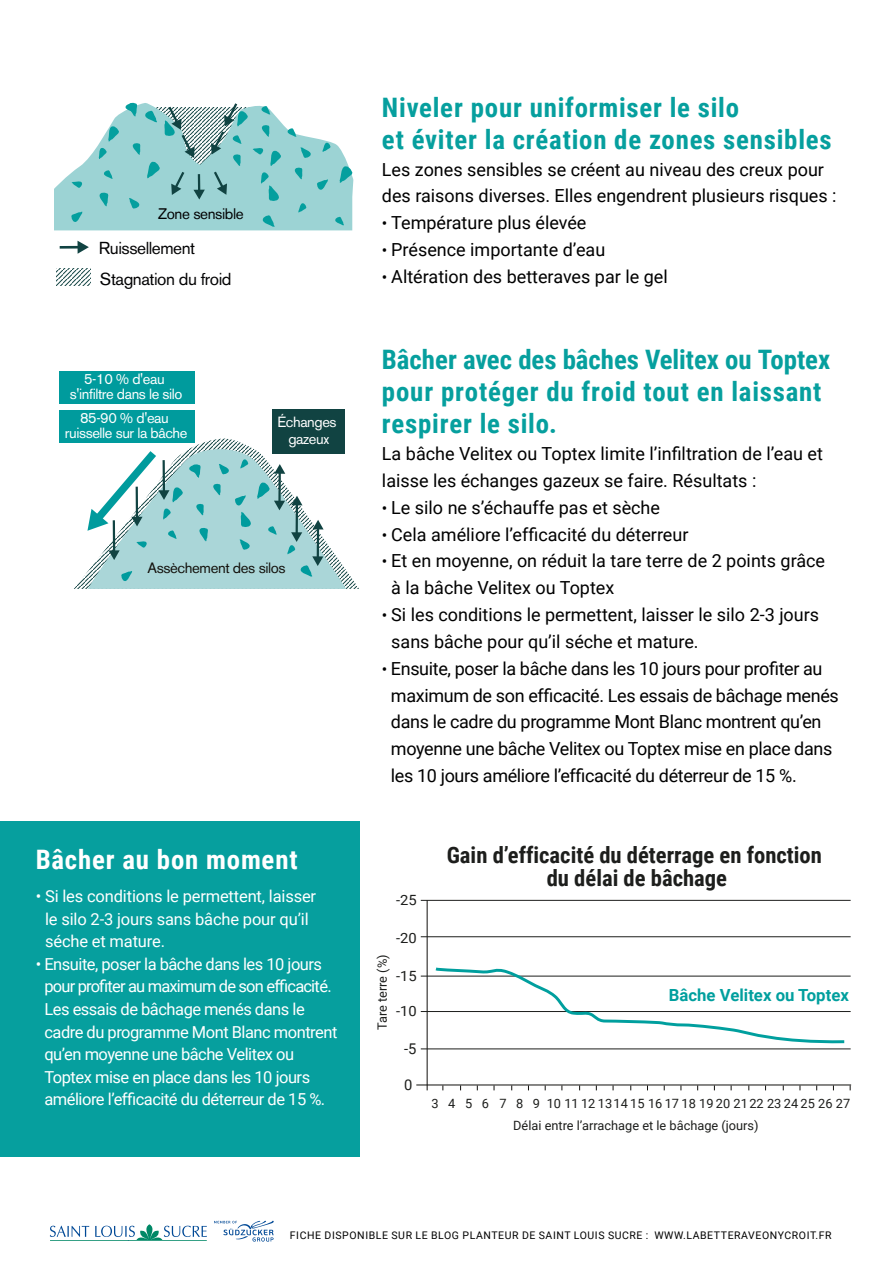
<style>
.page{position:relative;width:893px;height:1263px;background:#fff}
.page>*{position:absolute;margin:0;border:0;box-sizing:border-box;transform-origin:0 0}
.t1{font:700 26.85px/32.2px "Roboto Condensed";letter-spacing:.025em;color:#069f9e}
.t2{font:700 26.85px "Roboto Condensed";letter-spacing:.03em;color:#fff}
.t3{font:700 22.65px/22.6px "Roboto Condensed";color:#1d1e1c;text-align:center}
.t4{font:18px/26.8px "Roboto";color:#000}
.t5{font:18px/26.8px "Roboto";letter-spacing:-.02em;color:#000}
.t6{font:17.25px/30.6px "Akzidenz Grotesk BE";letter-spacing:-.025em;color:#020203}
.t7{font:700 16.65px "Roboto";color:#009f9e}
.t8{font:16.5px/22.5px "Roboto";letter-spacing:-.03em;color:#fff}
.t9{font:16.5px/22.5px "Roboto";letter-spacing:-.01em;color:#fff}
.t10{font:15.15px "Akzidenz Grotesk BE";letter-spacing:-.025em;color:#020203}
.t11{font:15px/26.5px "Akzidenz Grotesk BE";letter-spacing:-.025em;color:#020203}
.t12{font:14.85px "Akzidenz Grotesk BE";letter-spacing:-.025em;color:#13110c}
.t13{font:14.7px/14.9px "Akzidenz Grotesk BE";letter-spacing:-.025em;color:#fff;text-align:center}
.t14{font:14.7px "Roboto";color:#1d1e1c}
.t15{font:14.1px "Roboto";color:#1d1e1c;scale:1.05 1}
.t16{font:12.75px "Roboto";color:#1d1e1c}
.t17{font:10.5px "Roboto";letter-spacing:.055em;color:#000}
.s1{font-size:16.5px}
</style>
<div class="page">
<div style="left:0;top:821px;width:359px;height:336px;background:#069f9e"></div>
<svg style="left:214px;top:1220px;width:60px;height:21px"></svg>
<svg style="left:50px;top:1224px;width:157px;height:17px"></svg>
<svg style="left:54px;top:102px;width:299px;height:128px"></svg>
<svg style="left:56px;top:268px;width:35px;height:18px"></svg>
<hr style="left:60px;top:246px;width:19px;height:3px;background:#114342">
<svg style="left:78px;top:241px;width:11px;height:13px"></svg>
<div style="left:272px;top:409px;width:73px;height:45px;background:#114342"></div>
<div style="left:59px;top:371px;width:135px;height:33px;background:#009b9d"></div>
<div style="left:59px;top:410px;width:135px;height:33px;background:#009b9d"></div>
<svg style="left:74px;top:438px;width:285px;height:151px"></svg>
<hr style="left:427px;top:900px;width:1px;height:190px;background:#11100d">
<hr style="left:416px;top:1084px;width:435px;height:1px;background:#11100d">
<hr style="left:421px;top:900px;width:430px;height:1px;background:#1d1e1c">
<hr style="left:421px;top:936px;width:430px;height:1px;background:#1d1e1c">
<hr style="left:421px;top:975px;width:430px;height:1px;background:#1d1e1c">
<hr style="left:421px;top:1048px;width:430px;height:1px;background:#1d1e1c">
<hr style="left:421px;top:1011px;width:430px;height:1px;background:#1d1e1c">
<svg style="left:432px;top:967px;width:415px;height:77px"></svg>
<p class="t10" style="left:158px;top:205px;width:87px">Zone sensible</p>
<p class="t6" style="left:99px;top:233px;width:134px">Ruissellement<br>Stagnation du froid</p>
<p class="t13" style="left:70px;top:371px;width:114px">5-10 % d'eau s'infiltre dans le silo</p>
<p class="t13" style="left:65px;top:411px;width:124px">85-90 % d'eau ruisselle sur la bâche</p>
<p class="t13" style="left:277px;top:413px;width:61px;line-height:17px">Échanges gazeux</p>
<p class="t12" style="left:147px;top:559px;width:140px">Assèchement des silos</p>
<h1 class="t2" style="left:36px;top:841px;width:263px">Bâcher au bon moment</h1>
<p class="t9" style="left:45px;top:885px;width:273px;text-indent:-9px">• Si les conditions le permettent, laisser le silo 2-3 jours sans bâche pour qu’il séche et mature.</p>
<p class="t8" style="left:44px;top:952px;width:295px;text-indent:-9px">• Ensuite, poser la bâche dans les 10 jours pour profiter au maximum de son efficacité.<br>Les essais de bâchage menés dans le cadre du programme Mont Blanc montrent qu’en moyenne une bâche Velitex ou Toptex mise en place dans les 10 jours améliore l’efficacité du déterreur de 15 %.</p>
<h1 class="t1" style="left:382px;top:90px;width:451px">Niveler pour uniformiser le silo<br>et éviter la création de zones sensibles</h1>
<p class="t4" style="left:382px;top:155px;width:456px">Les zones sensibles se créent au niveau des creux pour des raisons diverses. Elles engendrent plusieurs risques :</p>
<p class="t4" style="left:382px;top:209px;width:206px"><span class="s1">•</span> Température plus élevée</p>
<p class="t4" style="left:382px;top:236px;width:225px"><span class="s1">•</span> Présence importante d’eau</p>
<p class="t4" style="left:382px;top:262px;width:287px"><span class="s1">•</span> Altération des betteraves par le gel</p>
<p class="t11" style="left:407px;top:184px;width:117px">Ruissellement<br>Stagnation du froid</p>
<h1 class="t1" style="left:382px;top:342px;width:450px">Bâcher avec des bâches Velitex ou Toptex pour protéger du froid tout en laissant respirer le silo.</h1>
<p class="t4" style="left:382px;top:440px;width:442px">La bâche Velitex ou Toptex limite l’infiltration de l’eau et laisse les échanges gazeux se faire. Résultats :</p>
<p class="t4" style="left:382px;top:493px;width:280px"><span class="s1">•</span> Le silo ne s’échauffe pas et sèche</p>
<p class="t4" style="left:382px;top:520px;width:308px"><span class="s1">•</span> Cela améliore l’efficacité du déterreur</p>
<p class="t4" style="left:391px;top:547px;width:435px;text-indent:-9px"><span class="s1">•</span> Et en moyenne, on réduit la tare terre de 2 points grâce à la bâche Velitex ou Toptex</p>
<p class="t4" style="left:391px;top:601px;width:429px;text-indent:-9px"><span class="s1">•</span> Si les conditions le permettent, laisser le silo 2-3 jours sans bâche pour qu’il séche et mature.</p>
<p class="t5" style="left:391px;top:654px;width:449px;text-indent:-9px"><span class="s1">•</span> Ensuite, poser la bâche dans les 10 jours pour profiter au maximum de son efficacité. Les essais de bâchage menés dans le cadre du programme Mont Blanc montrent qu’en moyenne une bâche Velitex ou Toptex mise en place dans les 10 jours améliore l’efficacité du déterreur de 15 %.</p>
<p class="t15" style="left:396px;top:890px;width:21px">-25</p>
<p class="t15" style="left:396px;top:928px;width:21px">-20</p>
<p class="t16" style="left:373px;top:1030px;width:77px;rotate:-90deg">Tare terre (%)</p>
<p class="t15" style="left:396px;top:966px;width:21px">-15</p>
<p class="t15" style="left:396px;top:1001px;width:21px">-10</p>
<p class="t14" style="left:404px;top:1038px;width:14px">-5</p>
<p class="t14" style="left:404px;top:1075px;width:10px">0</p>
<p class="t3" style="left:447px;top:843px;width:377px">Gain d’efficacité du déterrage en fonction du délai de bâchage</p>
<p class="t7" style="left:669px;top:983px;width:181px">Bâche Velitex ou Toptex</p>
<p class="t16" style="left:432px;top:1094px;width:420px">3 4 5 6 7 8 9 101112131415161718192021222324252627</p>
<p class="t16" style="left:513px;top:1116px;width:247px">Délai entre l’arrachage et le bâchage (jours)</p>
<p class="t17" style="left:290px;top:1228px;width:543px">FICHE DISPONIBLE SUR LE BLOG PLANTEUR DE SAINT LOUIS SUCRE : WWW.LABETTERAVEONYCROIT.FR</p>
</div>
